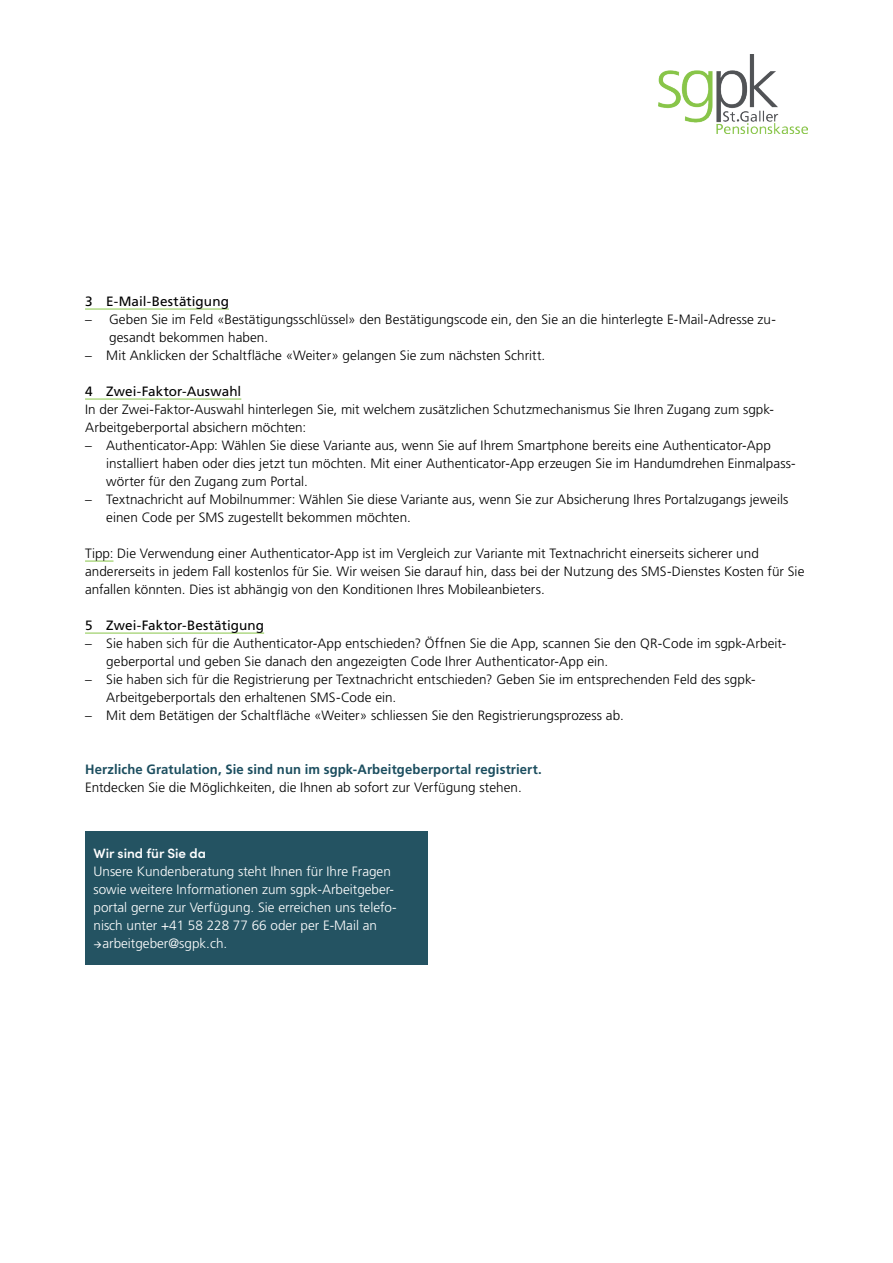
<style>
.page{position:relative;width:893px;height:1263px;background:#fff}
.page>*{position:absolute;margin:0;border:0;box-sizing:border-box;transform-origin:0 0}
.t1{font:300 13.5px/18px "Frutiger LT Pro";letter-spacing:.005em;color:#000001}
.t2{font:300 13.5px/18px "Frutiger LT Pro";color:#fff}
.t3{font:700 13.5px "Frutiger LT Pro";letter-spacing:.01em;color:#1c4e5f}
.t4{font:13.5px "Frutiger LT Pro";letter-spacing:.005em;color:#000001}
.t5{font:600 13.5px "Sofia Pro";color:#fff}
</style>
<div class="page">
<img style="left:658px;top:54px;width:150px;height:80px">
<div style="left:85px;top:831px;width:342px;height:133px;background:#245362"></div>
<hr style="left:85px;top:309px;width:144px;height:1px;background:#88c549">
<hr style="left:85px;top:399px;width:156px;height:1px;background:#88c549">
<svg style="left:85px;top:561px;width:29px;height:1px"></svg>
<hr style="left:85px;top:633px;width:179px;height:1px;background:#88c549">
<p class="t4" style="left:85px;top:293px;width:145px">3 E-Mail-Bestätigung</p>
<p class="t1" style="left:109px;top:310px;width:668px;text-indent:-24px">– Geben Sie im Feld «Bestätigungsschlüssel» den Bestätigungscode ein, den Sie an die hinterlegte E-Mail-Adresse zu&shy;gesandt bekommen haben.</p>
<p class="t1" style="left:85px;top:346px;width:462px">– Mit Anklicken der Schaltfläche «Weiter» gelangen Sie zum nächsten Schritt.</p>
<p class="t4" style="left:85px;top:383px;width:158px">4 Zwei-Faktor-Auswahl</p>
<p class="t1" style="left:85px;top:400px;width:690px">In der Zwei-Faktor-Auswahl hinterlegen Sie, mit welchem zusätzlichen Schutzmechanismus Sie Ihren Zugang zum sgpk-<br>Arbeitgeberportal absichern möchten:</p>
<p class="t1" style="left:106px;top:436px;width:691px;text-indent:-21px">– Authenticator-App: Wählen Sie diese Variante aus, wenn Sie auf Ihrem Smartphone bereits eine Authenticator-App installiert haben oder dies jetzt tun möchten. Mit einer Authenticator-App erzeugen Sie im Handumdrehen Einmalpass&shy;wörter für den Zugang zum Portal.</p>
<p class="t1" style="left:106px;top:490px;width:683px;text-indent:-21px">– Textnachricht auf Mobilnummer: Wählen Sie diese Variante aus, wenn Sie zur Absicherung Ihres Portalzugangs jeweils einen Code per SMS zugestellt bekommen möchten.</p>
<p class="t1" style="left:85px;top:544px;width:721px">Tipp: Die Verwendung einer Authenticator-App ist im Vergleich zur Variante mit Textnachricht einerseits sicherer und andererseits in jedem Fall kostenlos für Sie. Wir weisen Sie darauf hin, dass bei der Nutzung des SMS-Dienstes Kosten für Sie anfallen könnten. Dies ist abhängig von den Konditionen Ihres Mobileanbieters.</p>
<p class="t4" style="left:85px;top:617px;width:181px">5 Zwei-Faktor-Bestätigung</p>
<p class="t1" style="left:106px;top:634px;width:681px;text-indent:-21px">– Sie haben sich für die Authenticator-App entschieden? Öffnen Sie die App, scannen Sie den QR-Code im sgpk-Arbeit&shy;geberportal und geben Sie danach den angezeigten Code Ihrer Authenticator-App ein.</p>
<p class="t1" style="left:106px;top:670px;width:651px;text-indent:-21px">– Sie haben sich für die Registrierung per Textnachricht entschieden? Geben Sie im entsprechenden Feld des sgpk-<br>Arbeitgeberportals den erhaltenen SMS-Code ein.</p>
<p class="t1" style="left:85px;top:706px;width:540px">– Mit dem Betätigen der Schaltfläche «Weiter» schliessen Sie den Registrierungsprozess ab.</p>
<p class="t3" style="left:85px;top:761px;width:458px">Herzliche Gratulation, Sie sind nun im sgpk-Arbeitgeberportal registriert.</p>
<p class="t1" style="left:85px;top:778px;width:438px">Entdecken Sie die Möglichkeiten, die Ihnen ab sofort zur Verfügung stehen.</p>
<p class="t5" style="left:94px;top:843px;width:114px">Wir sind für Sie da</p>
<p class="t2" style="left:94px;top:862px;width:305px">Unsere Kundenberatung steht Ihnen für Ihre Fragen sowie weitere Informationen zum sgpk-Arbeitgeber&shy;portal gerne zur Verfügung. Sie erreichen uns telefo&shy;nisch unter +41 58 228 77 66 oder per E-Mail an</p>
<p class="t2" style="left:94px;top:934px;width:135px">→arbeitgeber@sgpk.ch.</p>
</div>
